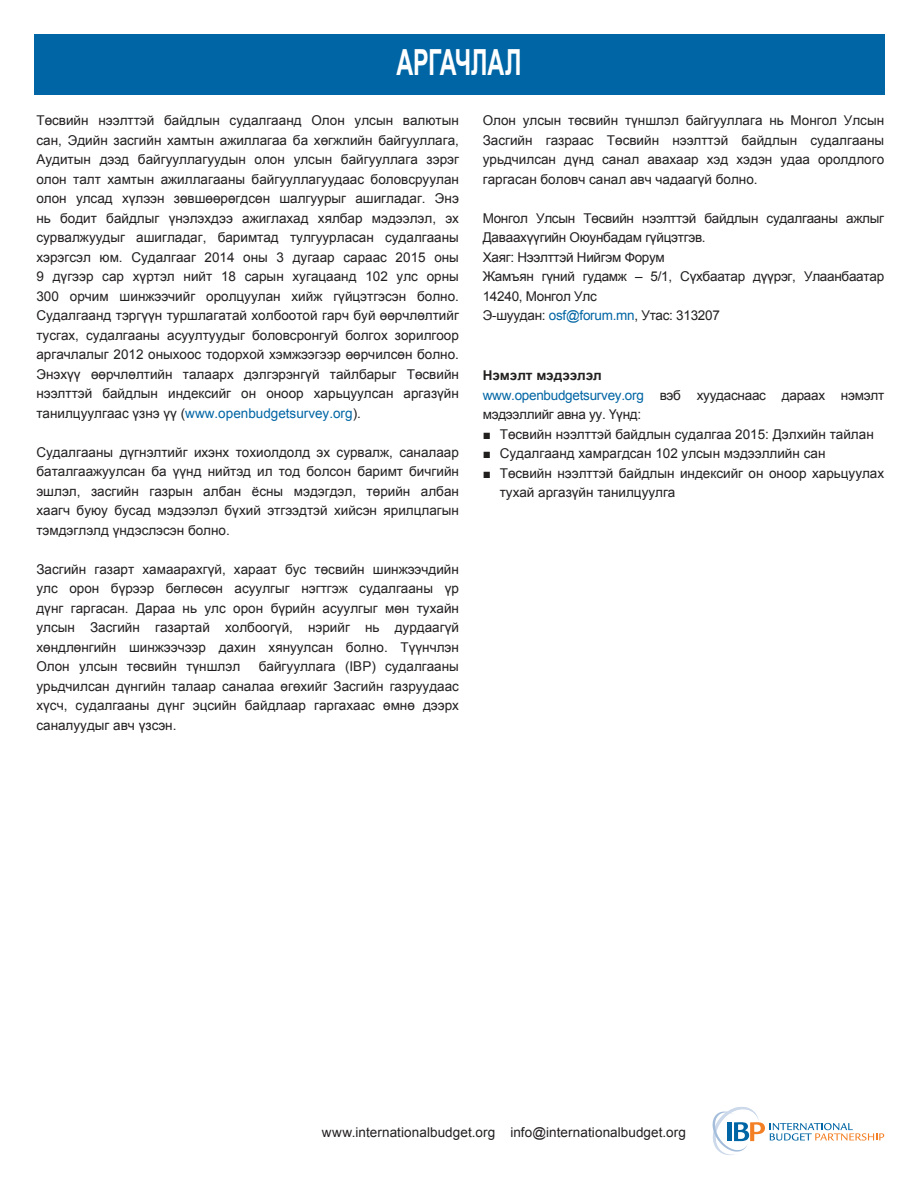
<style>
.page{position:relative;width:918px;height:1188px;background:#fff}
.page>*{position:absolute;margin:0;border:0;box-sizing:border-box;transform-origin:0 0}
.t1{font:700 36px "Arial";letter-spacing:-.01em;color:#fff;scale:.65 1}
.t2{font:13.5px/19.5px "Arial";color:#221f1f;text-align:justify}
.t3{font:13.5px/19.5px "Arial";letter-spacing:-.02em;color:#221f1f}
.s1{color:#0065a4}
.s2{font-weight:700}
</style>
<div class="page">
<svg style="left:712px;top:1107px;width:172px;height:48px"></svg>
<div style="left:34px;top:34px;width:850px;height:60px;background:#0065a4"></div>
<h1 class="t1" style="left:396px;top:39px;width:194px">АРГАЧЛАЛ</h1>
<p class="t2" style="left:36px;top:111px;width:424px">Төсвийн нээлттэй байдлын судалгаанд Олон улсын валютын сан, Эдийн засгийн хамтын ажиллагаа ба хөгжлийн байгууллага, Аудитын дээд байгууллагуудын олон улсын байгууллага зэрэг олон талт хамтын ажиллагааны байгууллагуудаас боловсруулан олон улсад хүлээн зөвшөөрөгдсөн шалгуурыг ашигладаг. Энэ нь бодит байдлыг үнэлэхдээ ажиглахад хялбар мэдээлэл, эх сурвалжуудыг ашигладаг, баримтад тулгуурласан судалгааны хэрэгсэл юм. Судалгааг 2014 оны 3 дугаар сараас 2015 оны 9 дүгээр сар хүртэл нийт 18 сарын хугацаанд 102 улс орны 300 орчим шинжээчийг оролцуулан хийж гүйцэтгэсэн болно.<br>Судалгаанд тэргүүн туршлагатай холбоотой гарч буй өөрчлөлтийг тусгах, судалгааны асуултуудыг боловсронгуй болгох зорилгоор аргачлалыг 2012 оныхоос тодорхой хэмжээгээр өөрчилсөн болно.<br>Энэхүү өөрчлөлтийн талаарх дэлгэрэнгүй тайлбарыг Төсвийн нээлттэй байдлын индексийг он оноор харьцуулсан аргазүйн танилцуулгаас үзнэ үү (<span class="s1">www.openbudgetsurvey.org</span>).</p>
<p class="t2" style="left:36px;top:443px;width:424px">Судалгааны дүгнэлтийг ихэнх тохиолдолд эх сурвалж, саналаар баталгаажуулсан ба үүнд нийтэд ил тод болсон баримт бичгийн эшлэл, засгийн газрын албан ёсны мэдэгдэл, төрийн албан хаагч буюу бусад мэдээлэл бүхий этгээдтэй хийсэн ярилцлагын тэмдэглэлд үндэслэсэн болно.</p>
<p class="t2" style="left:36px;top:560px;width:424px">Засгийн газарт хамаарахгүй, хараат бус төсвийн шинжээчдийн улс орон бүрээр бөглөсөн асуулгыг нэгтгэж судалгааны үр дүнг гаргасан. Дараа нь улс орон бүрийн асуулгыг мөн тухайн улсын Засгийн газартай холбоогүй, нэрийг нь дурдаагүй хөндлөнгийн шинжээчээр дахин хянуулсан болно. Түүнчлэн Олон улсын төсвийн түншлэл</p>
<p class="t2" style="left:36px;top:657px;width:424px;text-indent:222px">байгууллага (IBP) судалгааны урьдчилсан дүнгийн талаар саналаа өгөхийг Засгийн газруудаас хүсч, судалгааны дүнг эцсийн байдлаар гаргахаас өмнө дээрх саналуудыг авч үзсэн.</p>
<p class="t2" style="left:483px;top:111px;width:403px">Олон улсын төсвийн түншлэл байгууллага нь Монгол Улсын Засгийн газраас Төсвийн нээлттэй байдлын судалгааны урьдчилсан дүнд санал авахаар хэд хэдэн удаа оролдлого гаргасан боловч санал авч чадаагүй болно.</p>
<p class="t3" style="left:483px;top:209px;width:403px">Монгол Улсын Төсвийн нээлттэй байдлын судалгааны ажлыг Даваахүүгийн Оюунбадам гүйцэтгэв.<br>Хаяг: Нээлттэй Нийгэм Форум<br>Жамъян гүний гудамж – 5/1, Сүхбаатар дүүрэг, Улаанбаатар 14240, Монгол Улс<br>Э-шуудан: <span class="s1">osf@forum.mn</span>, Утас: 313207</p>
<p class="t3" style="left:483px;top:366px;width:403px"><span class="s2">Нэмэлт мэдээлэл<br></span><span class="s1">www.openbudgetsurvey.org</span> вэб хуудаснаас дараах нэмэлт мэдээллийг авна уу. Үүнд:</p>
<p class="t2" style="left:483px;top:425px;width:393px">■ Төсвийн нээлттэй байдлын судалгаа 2015: Дэлхийн тайлан</p>
<p class="t2" style="left:483px;top:444px;width:344px">■ Судалгаанд хамрагдсан 102 улсын мэдээллийн сан</p>
<p class="t2" style="left:500px;top:464px;width:386px;text-indent:-17px">■ Төсвийн нээлттэй байдлын индексийг он оноор харьцуулах тухай аргазүйн танилцуулга</p>
<p class="t2" style="left:322px;top:1123px;width:366px">www.internationalbudget.org info@internationalbudget.org</p>
</div>
